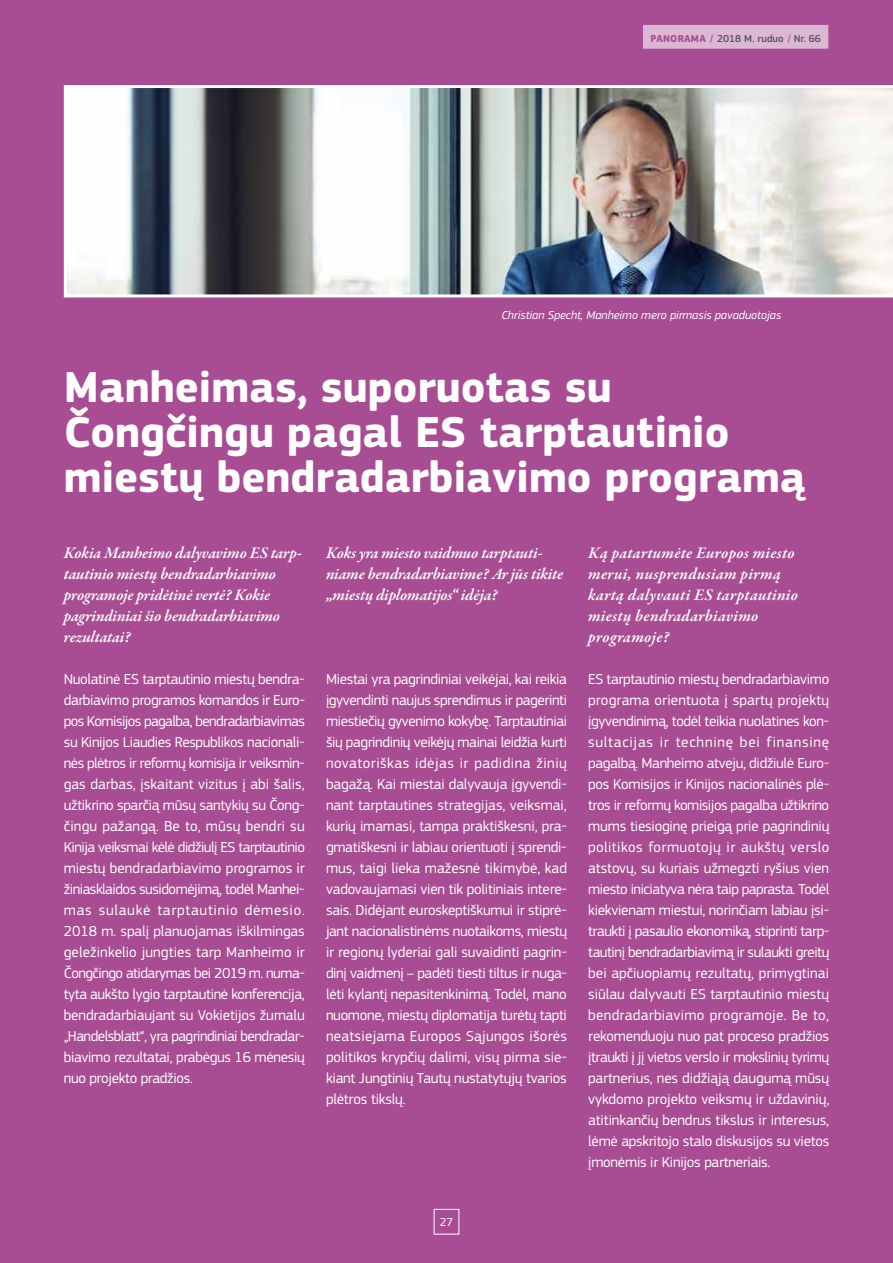
<style>
.page{position:relative;width:893px;height:1263px;background:#a84d93}
.page>*{position:absolute;margin:0;border:0;box-sizing:border-box;transform-origin:0 0}
.t1{font:700 45px/45px "EC Square Sans Pro";color:#fff}
.t2{font:italic 600 16.5px/21px "Garamond Premr Pro";letter-spacing:-.01em;color:#fff}
.t3{font:italic 600 16.5px/21px "Garamond Premr Pro";letter-spacing:.02em;color:#fff}
.t4{font:15px/21px "EC Square Sans Pro";letter-spacing:-.015em;color:#fff;text-align:justify}
.t5{font:italic 12px "EC Square Sans Pro";color:#fff}
.t6{font:12px "EC Square Sans Pro";color:#fff}
.t7{font:500 10.5px "EC Square Sans Pro";color:#575756}
.s1{font-weight:700;color:#a84d93}
.s2{color:#a84d93}
</style>
<div class="page">
<div style="left:642px;top:24px;width:187px;height:25px;background:#dcb7d3"></div>
<div style="left:642px;top:24px;width:187px;height:26px;border:1px solid #a84d93"></div>
<img style="left:64px;top:85px;width:829px;height:212px">
<p class="t7" style="left:650px;top:32px;width:172px"><span class="s1">PANORAMA</span> <span class="s2">/</span> 2018 M. ruduo <span class="s2">/</span> Nr. 66</p>
<p class="t5" style="left:501px;top:308px;width:281px">Christian Specht, Manheimo mero pirmasis pavaduotojas</p>
<h1 class="t1" style="left:64px;top:366px;width:743px">Manheimas, suporuotas su<br>Čongčingu pagal ES tarptautinio miestų bendradarbiavimo programą</h1>
<p class="t2" style="left:64px;top:543px;width:240px">Kokia Manheimo dalyvavimo ES tarp&shy;tautinio miestų bendradarbiavimo programoje pridėtinė vertė? Kokie pagrindiniai šio bendradarbiavimo rezultatai?</p>
<p class="t4" style="left:64px;top:669px;width:243px">Nuolatinė ES tarptautinio miestų bendra&shy;darbiavimo programos komandos ir Euro&shy;pos Komisijos pagalba, bendradarbiavimas su Kinijos Liaudies Respublikos nacionali&shy;nės plėtros ir reformų komisija ir veiksmin&shy;gas darbas, įskaitant vizitus į abi šalis, užtikrino sparčią mūsų santykių su Čong&shy;čingu pažangą. Be to, mūsų bendri su Kinija veiksmai kėlė didžiulį ES tarptautinio miestų bendradarbiavimo programos ir žiniasklaidos susidomėjimą, todėl Manhei&shy;mas sulaukė tarptautinio dėmesio.<br>2018 m. spalį planuojamas iškilmingas geležinkelio jungties tarp Manheimo ir Čongčingo atidarymas bei 2019 m. numa&shy;tyta aukšto lygio tarptautinė konferencija, bendradarbiaujant su Vokietijos žurnalu „Handelsblatt“, yra pagrindiniai bendradar&shy;biavimo rezultatai, prabėgus 16 mėnesių nuo projekto pradžios.</p>
<p class="t2" style="left:326px;top:543px;width:239px">Koks yra miesto vaidmuo tarptauti&shy;niame bendradarbiavime? Ar jūs tikite „miestų diplomatijos“ idėja?</p>
<p class="t4" style="left:326px;top:669px;width:243px">Miestai yra pagrindiniai veikėjai, kai reikia įgyvendinti naujus sprendimus ir pagerinti miestiečių gyvenimo kokybę. Tarptautiniai šių pagrindinių veikėjų mainai leidžia kurti novatoriškas idėjas ir padidina žinių bagažą. Kai miestai dalyvauja įgyvendi&shy;nant tarptautines strategijas, veiksmai, kurių imamasi, tampa praktiškesni, pra&shy;gmatiškesni ir labiau orientuoti į sprendi&shy;mus, taigi lieka mažesnė tikimybė, kad vadovaujamasi vien tik politiniais intere&shy;sais. Didėjant euroskeptiškumui ir stiprė&shy;jant nacionalistinėms nuotaikoms, miestų ir regionų lyderiai gali suvaidinti pagrin&shy;dinį vaidmenį – padėti tiesti tiltus ir nuga&shy;lėti kylantį nepasitenkinimą. Todėl, mano nuomone, miestų diplomatija turėtų tapti neatsiejama Europos Sąjungos išorės politikos krypčių dalimi, visų pirma sie&shy;kiant Jungtinių Tautų nustatytųjų tvarios plėtros tikslų.</p>
<p class="t3" style="left:588px;top:543px;width:211px">Ką patartumėte Europos miesto merui, nusprendusiam pirmą kartą dalyvauti ES tarptautinio miestų bendradarbiavimo programoje?</p>
<p class="t4" style="left:588px;top:669px;width:243px">ES tarptautinio miestų bendradarbiavimo programa orientuota į spartų projektų įgyvendinimą, todėl teikia nuolatines kon&shy;sultacijas ir techninę bei finansinę pagalbą. Manheimo atveju, didžiulė Euro&shy;pos Komisijos ir Kinijos nacionalinės plė&shy;tros ir reformų komisijos pagalba užtikrino mums tiesioginę prieigą prie pagrindinių politikos formuotojų ir aukštų verslo atstovų, su kuriais užmegzti ryšius vien miesto iniciatyva nėra taip paprasta. Todėl kiekvienam miestui, norinčiam labiau įsi&shy;traukti į pasaulio ekonomiką, stiprinti tarp&shy;tautinį bendradarbiavimą ir sulaukti greitų bei apčiuopiamų rezultatų, primygtinai siūlau dalyvauti ES tarptautinio miestų bendradarbiavimo programoje. Be to, rekomenduoju nuo pat proceso pradžios įtraukti į jį vietos verslo ir mokslinių tyrimų partnerius, nes didžiąją daugumą mūsų vykdomo projekto veiksmų ir uždavinių, atitinkančių bendrus tikslus ir interesus, lėmė apskritojo stalo diskusijos su vietos įmonėmis ir Kinijos partneriais.</p>
<p class="t6" style="left:440px;top:1215px;width:15px">27</p>
</div>
